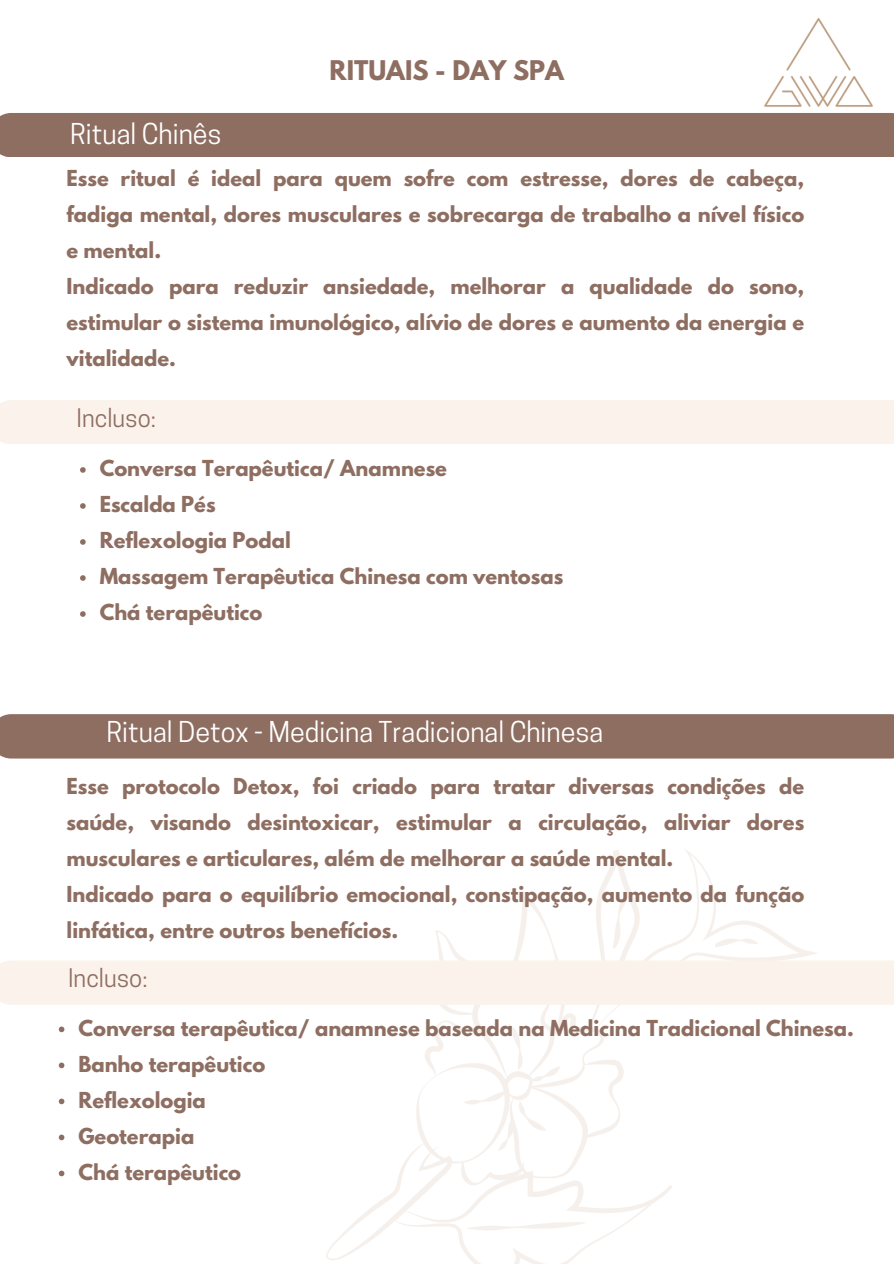
<style>
.page{position:relative;width:894px;height:1264px;background:#fff}
.page>*{position:absolute;margin:0;border:0;box-sizing:border-box;transform-origin:0 0}
.t1{font:27px "Cooper Hewitt";color:#fff}
.t2{font:24px "Cooper Hewitt";color:#8f6e62}
.t3{font:700 24px "League Spartan";color:#8f6e62}
.t4{font:700 19.5px/36px "League Spartan";color:#8f6e62}
</style>
<div class="page">
<img style="left:764px;top:17px;width:109px;height:90px">
<div style="left:0;top:113px;width:893px;height:44px;background:#8f6e62"></div>
<div style="left:0;top:714px;width:893px;height:44px;background:#8f6e62"></div>
<div style="left:0;top:400px;width:893px;height:44px;background:#fbf3eb"></div>
<svg style="left:80px;top:467px;width:6px;height:6px"></svg>
<svg style="left:80px;top:503px;width:6px;height:6px"></svg>
<svg style="left:80px;top:539px;width:6px;height:6px"></svg>
<svg style="left:80px;top:575px;width:6px;height:6px"></svg>
<svg style="left:80px;top:611px;width:6px;height:6px"></svg>
<svg style="left:0;top:849px;width:893px;height:414px"></svg>
<h2 class="t3" style="left:329px;top:59px;width:236px">RITUAIS - DAY SPA</h2>
<p class="t1" style="left:70px;top:124px;width:153px">Ritual Chinês</p>
<h1 class="t4" style="left:67px;top:162px;width:739px">Esse ritual é ideal para quem sofre com estresse, dores de cabeça, fadiga mental, dores musculares e sobrecarga de trabalho a nível físico e mental.<br>Indicado para reduzir ansiedade, melhorar a qualidade do sono, estimular o sistema imunológico, alívio de dores e aumento da energia e vitalidade.</h1>
<p class="t2" style="left:77px;top:409px;width:81px">Incluso:</p>
<p class="t4" style="left:100px;top:453px;width:349px">Conversa Terapêutica/ Anamnese</p>
<h3 class="t4" style="left:100px;top:489px;width:117px">Escalda Pés</h3>
<p class="t4" style="left:100px;top:525px;width:193px">Reflexologia Podal</p>
<p class="t4" style="left:100px;top:561px;width:465px">Massagem Terapêutica Chinesa com ventosas</p>
<p class="t4" style="left:100px;top:597px;width:164px">Chá terapêutico</p>
<h4 class="t1" style="left:106px;top:721px;width:498px">Ritual Detox - Medicina Tradicional Chinesa</h4>
<p class="t4" style="left:67px;top:770px;width:739px">Esse protocolo Detox, foi criado para tratar diversas condições de saúde, visando desintoxicar, estimular a circulação, aliviar dores musculares e articulares, além de melhorar a saúde mental.<br>Indicado para o equilíbrio emocional, constipação, aumento da função linfática, entre outros benefícios.</p>
<p class="t2" style="left:68px;top:969px;width:81px">Incluso:</p>
<h1 class="t4" style="left:78px;top:1012px;width:776px">Conversa terapêutica/ anamnese baseada na Medicina Tradicional Chinesa.</h1>
<h4 class="t4" style="left:78px;top:1048px;width:188px">Banho terapêutico</h4>
<p class="t4" style="left:78px;top:1084px;width:129px">Reflexologia</p>
<p class="t4" style="left:78px;top:1120px;width:117px">Geoterapia</p>
<h3 class="t4" style="left:78px;top:1156px;width:164px">Chá terapêutico</h3>
</div>
